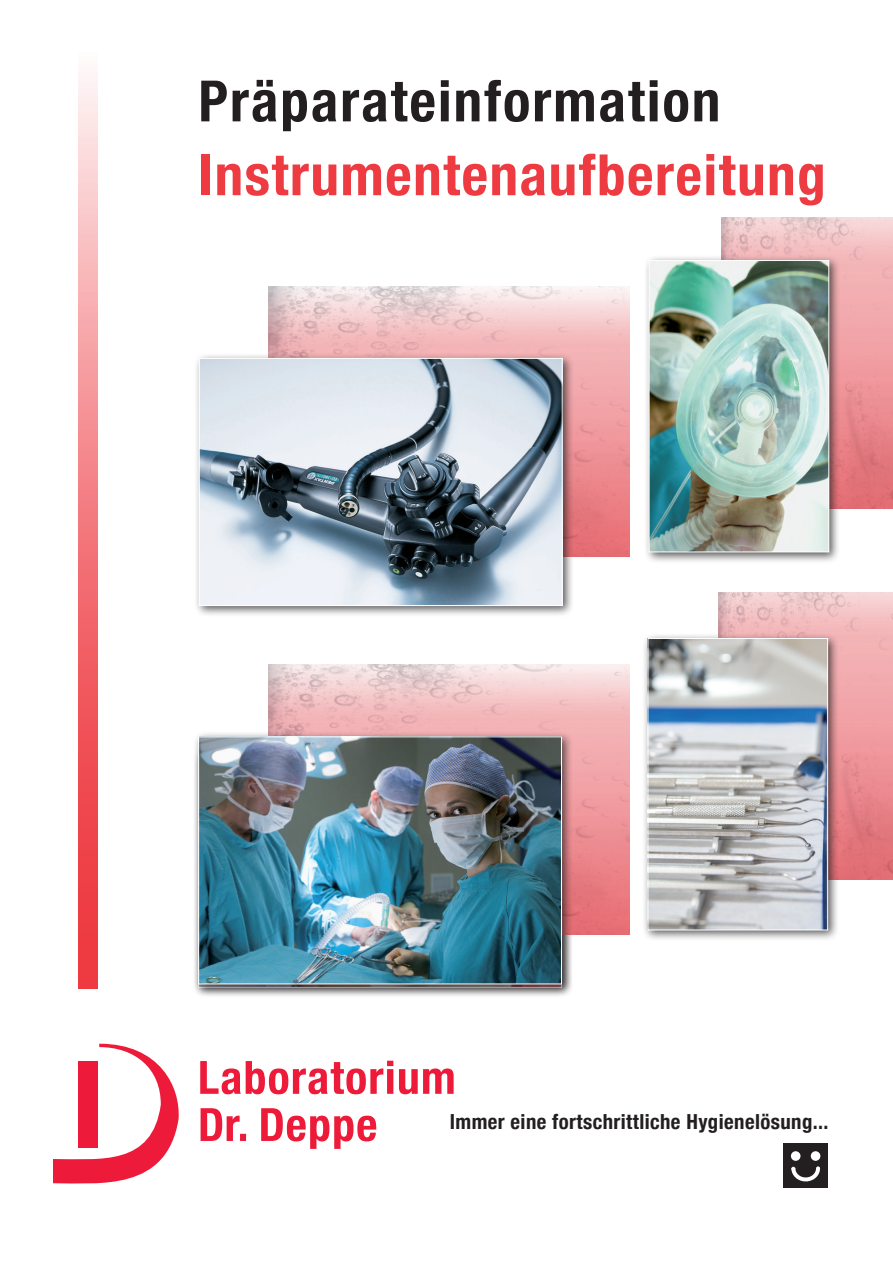
<style>
.page{position:relative;width:893px;height:1263px;background:#fff}
.page>*{position:absolute;margin:0;border:0;box-sizing:border-box;transform-origin:0 0}
.t1{font:700 condensed 57px "Helvetica Neue";letter-spacing:.025em;color:#ee3a41}
.t2{font:700 condensed 57px "Helvetica Neue";letter-spacing:.035em;color:#231f20}
.t3{font:700 condensed 20.7px "Helvetica Neue";letter-spacing:.02em;color:#231f20}
</style>
<div class="page">
<svg style="left:78px;top:75px;width:19px;height:914px;background:#f38185"></svg>
<div style="left:783px;top:1143px;width:45px;height:44px;background:#231f20"></div>
<div style="left:811px;top:1151px;width:9px;height:10px;background:#fff;border-radius:50%"></div>
<div style="left:791px;top:1151px;width:9px;height:10px;background:#fff;border-radius:50%"></div>
<svg style="left:791px;top:1166px;width:29px;height:16px"></svg>
<img style="left:721px;top:217px;width:172px;height:292px">
<img style="left:718px;top:593px;width:175px;height:286px">
<img style="left:268px;top:287px;width:362px;height:270px">
<div style="left:642px;top:633px;width:197px;height:308px;background:#231f20;opacity:.75"></div>
<img style="left:650px;top:640px;width:176px;height:288px">
<div style="left:648px;top:638px;width:180px;height:292px;border:1px solid #fff"></div>
<div style="left:643px;top:255px;width:197px;height:308px;background:#231f20;opacity:.75"></div>
<img style="left:651px;top:262px;width:176px;height:288px">
<div style="left:649px;top:260px;width:180px;height:292px;border:1px solid #fff"></div>
<div style="left:194px;top:353px;width:380px;height:264px;background:#231f20;opacity:.75"></div>
<img style="left:201px;top:360px;width:359px;height:244px">
<div style="left:199px;top:358px;width:363px;height:248px;border:1px solid #fff"></div>
<img style="left:268px;top:665px;width:362px;height:270px">
<div style="left:193px;top:731px;width:380px;height:264px;background:#231f20;opacity:.75"></div>
<img style="left:200px;top:739px;width:360px;height:243px">
<div style="left:198px;top:737px;width:364px;height:247px;border:1px solid #fff"></div>
<svg style="left:53px;top:1044px;width:126px;height:140px"></svg>
<svg style="left:200px;top:1061px;width:254px;height:33px"></svg>
<svg style="left:201px;top:1108px;width:175px;height:41px"></svg>
<h1 class="t2" style="left:198px;top:54px;width:523px">Präparateinformation</h1>
<h1 class="t1" style="left:198px;top:128px;width:629px">Instrumentenaufbereitung</h1>
<p class="t3" style="left:450px;top:1104px;width:380px">Immer eine fortschrittliche Hygienelösung...</p>
</div>
